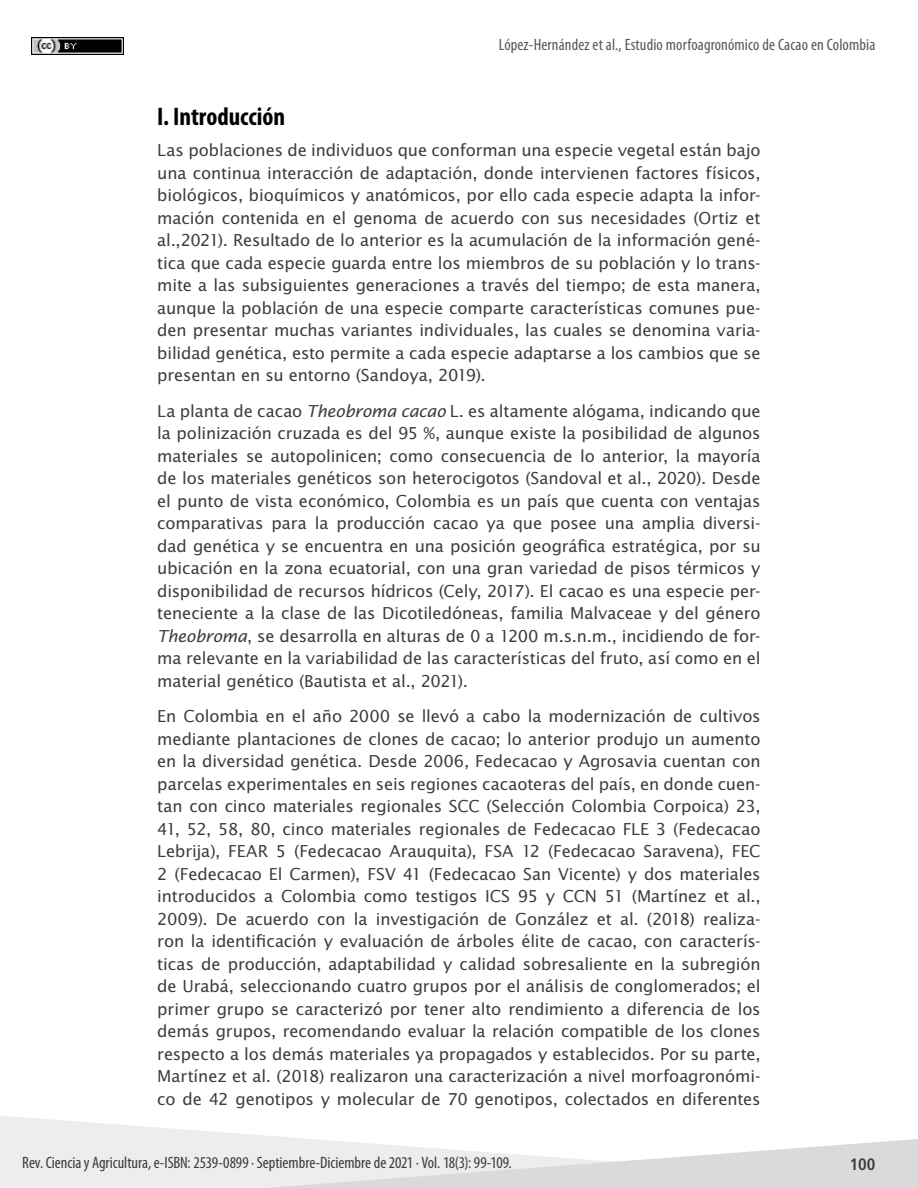
<style>
.page{position:relative;width:918px;height:1188px;background:#fff}
.page>*{position:absolute;margin:0;border:0;box-sizing:border-box;transform-origin:0 0}
.t1{font:700 condensed 25.5px "Myriad Pro";color:#000}
.t2{font:16.5px/22.5px "Lucida Sans Std";letter-spacing:-.01em;color:#3c3c3b;text-align:justify}
.t3{font:condensed 16.5px "Myriad Pro";letter-spacing:-.005em;color:#3c3c3b}
.t4{font:condensed 16.5px "Myriad Pro";letter-spacing:.01em;color:#575756}
.t5{font:700 condensed 16.5px "Frutiger LT Std";color:#3c3c3b}
.s1{font-style:italic}
</style>
<div class="page">
<svg style="left:0;top:1116px;width:305px;height:72px;fill:#ededed"></svg>
<svg style="left:269px;top:1139px;width:649px;height:49px"></svg>
<img style="left:31px;top:38px;width:92px;height:17px">
<p class="t4" style="left:499px;top:35px;width:378px">López-Hernández et al., Estudio morfoagronómico de Cacao en Colombia</p>
<h1 class="t1" style="left:157px;top:101px;width:129px">I. Introducción</h1>
<p class="t2" style="left:157px;top:140px;width:605px">Las poblaciones de individuos que conforman una especie vegetal están bajo una continua interacción de adaptación, donde intervienen factores físicos, biológicos, bioquímicos y anatómicos, por ello cada especie adapta la infor&shy;mación contenida en el genoma de acuerdo con sus necesidades (Ortiz et al.,2021). Resultado de lo anterior es la acumulación de la información gené&shy;tica que cada especie guarda entre los miembros de su población y lo trans&shy;mite a las subsiguientes generaciones a través del tiempo; de esta manera, aunque la población de una especie comparte características comunes pue&shy;den presentar muchas variantes individuales, las cuales se denomina varia&shy;bilidad genética, esto permite a cada especie adaptarse a los cambios que se presentan en su entorno (Sandoya, 2019).</p>
<p class="t2" style="left:157px;top:400px;width:605px">La planta de cacao <span class="s1">Theobroma cacao</span> L. es altamente alógama, indicando que la polinización cruzada es del 95 %, aunque existe la posibilidad de algunos materiales se autopolinicen; como consecuencia de lo anterior, la mayoría de los materiales genéticos son heterocigotos (Sandoval et al., 2020). Desde el punto de vista económico, Colombia es un país que cuenta con ventajas comparativas para la producción cacao ya que posee una amplia diversi&shy;dad genética y se encuentra en una posición geográfica estratégica, por su ubicación en la zona ecuatorial, con una gran variedad de pisos térmicos y disponibilidad de recursos hídricos (Cely, 2017). El cacao es una especie per&shy;teneciente a la clase de las Dicotiledóneas, familia Malvaceae y del género <span class="s1">Theobroma</span>, se desarrolla en alturas de 0 a 1200 m.s.n.m., incidiendo de for&shy;ma relevante en la variabilidad de las características del fruto, así como en el material genético (Bautista et al., 2021).</p>
<p class="t2" style="left:157px;top:705px;width:605px">En Colombia en el año 2000 se llevó a cabo la modernización de cultivos mediante plantaciones de clones de cacao; lo anterior produjo un aumento en la diversidad genética. Desde 2006, Fedecacao y Agrosavia cuentan con parcelas experimentales en seis regiones cacaoteras del país, en donde cuen&shy;tan con cinco materiales regionales SCC (Selección Colombia Corpoica) 23, 41, 52, 58, 80, cinco materiales regionales de Fedecacao FLE 3 (Fedecacao Lebrija), FEAR 5 (Fedecacao Arauquita), FSA 12 (Fedecacao Saravena), FEC 2 (Fedecacao El Carmen), FSV 41 (Fedecacao San Vicente) y dos materiales introducidos a Colombia como testigos ICS 95 y CCN 51 (Martínez et al., 2009). De acuerdo con la investigación de González et al. (2018) realiza&shy;ron la identificación y evaluación de árboles élite de cacao, con caracterís&shy;ticas de producción, adaptabilidad y calidad sobresaliente en la subregión de Urabá, seleccionando cuatro grupos por el análisis de conglomerados; el primer grupo se caracterizó por tener alto rendimiento a diferencia de los demás grupos, recomendando evaluar la relación compatible de los clones respecto a los demás materiales ya propagados y establecidos. Por su parte, Martínez et al. (2018) realizaron una caracterización a nivel morfoagronómi&shy;co de 42 genotipos y molecular de 70 genotipos, colectados en diferentes</p>
<p class="t3" style="left:22px;top:1153px;width:491px">Rev. Ciencia y Agricultura, e-ISBN: 2539-0899 ∙ Septiembre-Diciembre de 2021 ∙ Vol. 18(3): 99-109.</p>
<p class="t5" style="left:850px;top:1154px;width:27px">100</p>
</div>
